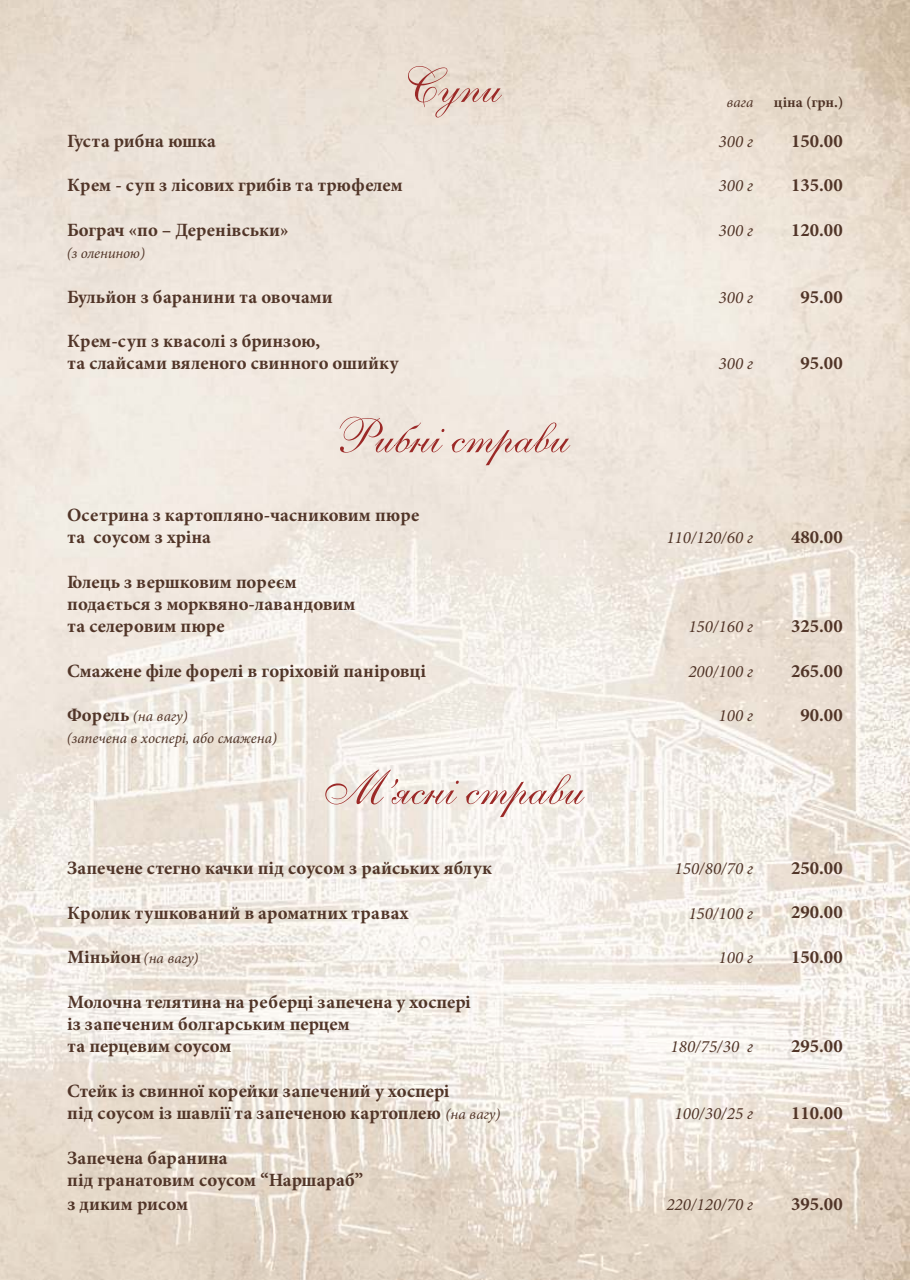
<style>
.page{position:relative;width:910px;height:1280px;background:#fff}
.page>*{position:absolute;margin:0;border:0;box-sizing:border-box;transform-origin:0 0}
.t1{font:700 18.75px/22.4px "Minion Pro";color:#513528}
.t2{font:italic 17.25px "Minion Pro";color:#513528}
.t3{font:italic 15px/22.4px "Minion Pro";color:#513528}
.t4{font:italic 15px "Minion Pro";letter-spacing:-.02em;color:#513528}
.t5{font:700 15px "Minion Pro";color:#513528}
.s1{font-weight:700;font-style:normal;font-size:18.75px}
.s2{font-weight:400;font-style:italic;font-size:15px}
</style>
<div class="page">
<img style="left:0;top:0;width:910px;height:1280px">
<svg style="left:408px;top:66px;width:94px;height:51px"></svg>
<svg style="left:340px;top:417px;width:230px;height:48px"></svg>
<svg style="left:325px;top:770px;width:260px;height:47px"></svg>
<p class="t1" style="left:67px;top:131px;width:150px">Густа рибна юшка</p>
<p class="t1" style="left:67px;top:176px;width:337px">Крем - суп з лісових грибів та трюфелем</p>
<p class="t1" style="left:67px;top:220px;width:223px">Бограч «по – Деренівськи»</p>
<p class="t4" style="left:67px;top:247px;width:80px">(з олениною)</p>
<p class="t1" style="left:67px;top:287px;width:267px">Бульйон з баранини та овочами</p>
<p class="t1" style="left:67px;top:332px;width:333px">Крем-суп з квасолі з бринзою,<br>та слайсами вяленого свинного ошийку</p>
<p class="t1" style="left:67px;top:505px;width:354px">Осетрина з картопляно-часниковим пюре та соусом з хріна</p>
<p class="t1" style="left:67px;top:572px;width:290px">Голець з вершковим пореєм подається з морквяно-лавандовим та селеровим пюре</p>
<p class="t1" style="left:67px;top:661px;width:361px">Смажене філе форелі в горіховій паніровці</p>
<p class="t3" style="left:67px;top:707px;width:212px"><span class="s1">Форель</span> (на вагу)<br>(запечена в хоспері, або смажена)</p>
<p class="t1" style="left:67px;top:858px;width:426px">Запечене стегно качки під соусом з райських яблук</p>
<p class="t1" style="left:67px;top:903px;width:343px">Кролик тушкований в ароматних травах</p>
<p class="t1" style="left:67px;top:948px;width:65px">Міньйо</p>
<p class="t3" style="left:130px;top:948px;width:70px"><span class="s1">н</span> (на вагу)</p>
<p class="t1" style="left:67px;top:992px;width:405px">Молочна телятина на реберці запечена у хоспері із запеченим болгарським перцем<br>та перцевим соусом</p>
<p class="t1" style="left:67px;top:1081px;width:411px">Стейк із свинної корейки запечений у хоспері під соусом із шавлії та запеченою картоплею <span class="s2">(на в</span></p>
<p class="t3" style="left:476px;top:1104px;width:26px">агу)</p>
<p class="t1" style="left:67px;top:1148px;width:297px;line-height:23.1px">Запечена баранина<br>під гранатовим соусом “Наршараб” з диким рисом</p>
<p class="t3" style="left:727px;top:92px;width:28px">вага</p>
<p class="t5" style="left:774px;top:96px;width:71px">ціна (грн.)</p>
<p class="t2" style="left:719px;top:134px;width:36px">300 г</p>
<p class="t2" style="left:719px;top:179px;width:36px">300 г</p>
<p class="t2" style="left:719px;top:223px;width:36px">300 г</p>
<p class="t1" style="left:791px;top:131px;width:53px">150.00</p>
<p class="t1" style="left:791px;top:176px;width:53px">135.00</p>
<p class="t1" style="left:791px;top:220px;width:53px">120.00</p>
<p class="t2" style="left:719px;top:290px;width:36px">300 г</p>
<p class="t1" style="left:800px;top:287px;width:44px">95.00</p>
<p class="t2" style="left:719px;top:357px;width:36px">300 г</p>
<p class="t1" style="left:800px;top:354px;width:44px">95.00</p>
<p class="t2" style="left:666px;top:530px;width:88px">110/120/60 г</p>
<p class="t2" style="left:688px;top:619px;width:66px">150/160 г</p>
<p class="t2" style="left:688px;top:664px;width:66px">200/100 г</p>
<p class="t2" style="left:719px;top:709px;width:36px">100 г</p>
<p class="t1" style="left:791px;top:527px;width:53px">480.00</p>
<p class="t1" style="left:791px;top:617px;width:53px">325.00</p>
<p class="t1" style="left:791px;top:661px;width:53px">265.00</p>
<p class="t1" style="left:800px;top:706px;width:44px">90.00</p>
<p class="t2" style="left:675px;top:861px;width:80px">150/80/70 г</p>
<p class="t2" style="left:688px;top:906px;width:66px">150/100 г</p>
<p class="t2" style="left:719px;top:950px;width:36px">100 г</p>
<p class="t1" style="left:791px;top:858px;width:53px">250.00</p>
<p class="t1" style="left:791px;top:903px;width:53px">290.00</p>
<p class="t1" style="left:791px;top:948px;width:53px">150.00</p>
<p class="t2" style="left:671px;top:1040px;width:84px">180/75/30 г</p>
<p class="t1" style="left:791px;top:1037px;width:53px">295.00</p>
<p class="t2" style="left:675px;top:1106px;width:80px">100/30/25 г</p>
<p class="t1" style="left:791px;top:1103px;width:53px">110.00</p>
<p class="t2" style="left:666px;top:1197px;width:88px">220/120/70 г</p>
<p class="t1" style="left:791px;top:1194px;width:53px">395.00</p>
</div>
